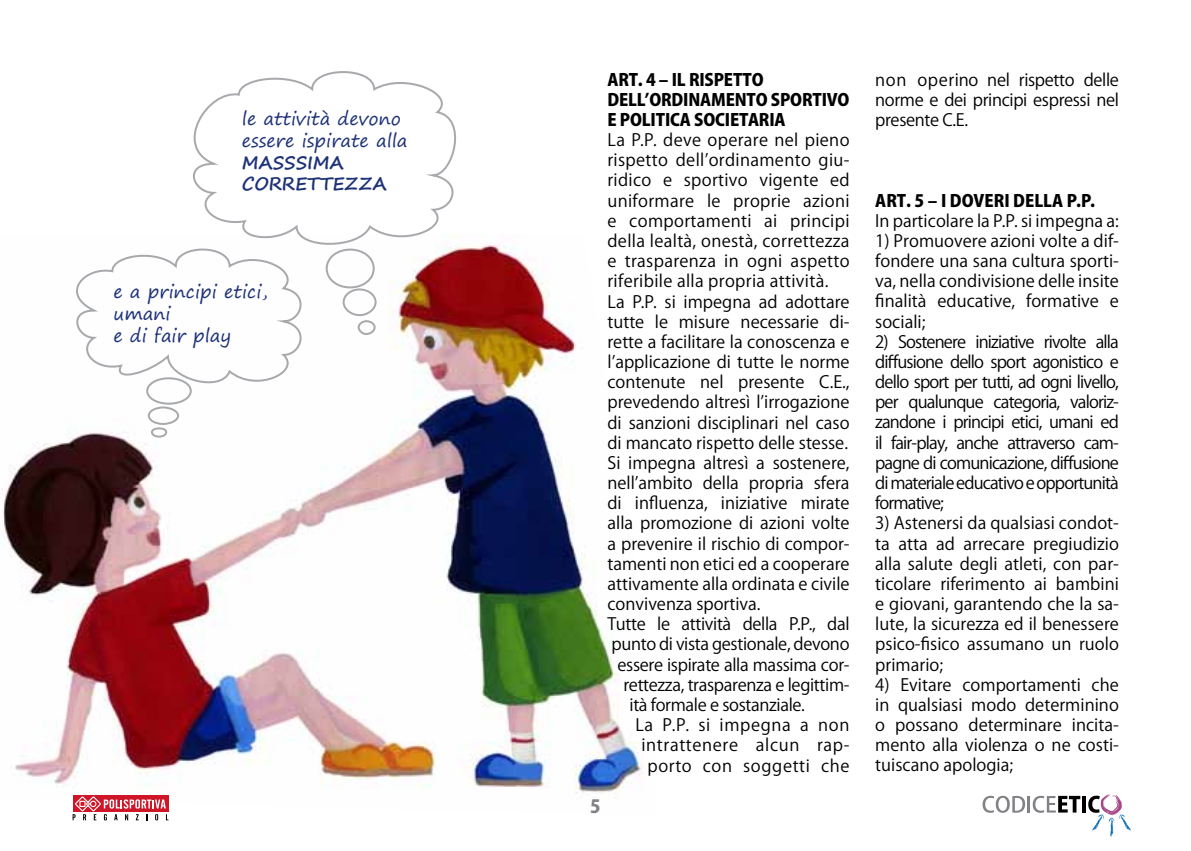
<style>
.page{position:relative;width:1191px;height:851px;background:#fff}
.page>*{position:absolute;margin:0;border:0;box-sizing:border-box;transform-origin:0 0}
.t1{font:18px/21.6px "Segoe Print";color:#1e3278}
.t2{font:700 18px/21.6px "Segoe Print";color:#1e3278}
.t3{font:800 18px "Koz Go Pr 6 N";color:#808285}
.t4{font:16.8px/20.2px "Koz Go Pr 6 N";color:#000;text-align:justify}
.t5{font:16.8px "Koz Go Pr 6 N";letter-spacing:.02em;color:#000}
.t6{font:16.8px "Koz Go Pr 6 N";letter-spacing:-.02em;color:#000}
.t7{font:800 16.8px/20.2px "Koz Go Pr 6 N";letter-spacing:-.01em;color:#000}
.t8{font:16.8px "Koz Go Pr 6 N";letter-spacing:.04em;color:#000}
</style>
<div class="page">
<svg style="left:982px;top:795px;width:43px;height:17px"></svg>
<hr style="left:1027px;top:795px;width:3px;height:17px;background:#808285">
<svg style="left:1032px;top:795px;width:48px;height:17px"></svg>
<hr style="left:1082px;top:795px;width:4px;height:17px;background:#000">
<svg style="left:1088px;top:794px;width:43px;height:43px"></svg>
<img style="left:1px;top:245px;width:642px;height:570px">
<svg style="left:58px;top:245px;width:252px;height:193px"></svg>
<svg style="left:171px;top:71px;width:297px;height:265px"></svg>
<div style="left:73px;top:795px;width:95px;height:17px;background:#ce1628"></div>
<svg style="left:73px;top:796px;width:95px;height:24px"></svg>
<p class="t1" style="left:242px;top:108px;width:167px">le attività devono essere ispirate alla</p>
<p class="t2" style="left:242px;top:151px;width:146px">MASSSIMA<br>CORRETTEZZA</p>
<p class="t1" style="left:113px;top:281px;width:156px">e a principi etici, umani<br>e di fair play</p>
<p class="t7" style="left:607px;top:70px;width:244px">ART. 4 – IL RISPETTO<br>DELL’ORDINAMENTO SPORTIVO<br>E POLITICA SOCIETARIA</p>
<p class="t5" style="left:607px;top:130px;width:243px">La P.P. deve operare nel pieno</p>
<p class="t5" style="left:607px;top:151px;width:243px">rispetto dell’ordinamento giu-</p>
<p class="t5" style="left:607px;top:171px;width:243px">ridico e sportivo vigente ed</p>
<p class="t5" style="left:607px;top:191px;width:243px">uniformare le proprie azioni</p>
<p class="t5" style="left:607px;top:211px;width:244px">e comportamenti ai principi</p>
<p class="t5" style="left:607px;top:231px;width:244px">della lealtà, onestà, correttezza</p>
<p class="t5" style="left:607px;top:251px;width:244px">e trasparenza in ogni aspetto</p>
<p class="t5" style="left:607px;top:272px;width:222px">riferibile alla propria attività.</p>
<p class="t4" style="left:607px;top:291px;width:243px">La P.P. si impegna ad adottare</p>
<p class="t4" style="left:607px;top:312px;width:243px">tutte le misure necessarie di-</p>
<p class="t4" style="left:607px;top:332px;width:244px">rette a facilitare la conoscenza e</p>
<p class="t4" style="left:607px;top:352px;width:244px">l’applicazione di tutte le norme</p>
<p class="t4" style="left:607px;top:372px;width:243px">contenute nel presente C.E.,</p>
<p class="t4" style="left:607px;top:392px;width:243px">prevedendo altresì l’irrogazione</p>
<p class="t4" style="left:607px;top:412px;width:244px">di sanzioni disciplinari nel caso</p>
<p class="t4" style="left:607px;top:433px;width:242px">di mancato rispetto delle stesse.</p>
<p class="t4" style="left:607px;top:453px;width:243px">Si impegna altresì a sostenere,</p>
<p class="t4" style="left:607px;top:473px;width:244px">nell’ambito della propria sfera</p>
<p class="t4" style="left:607px;top:493px;width:244px">di influenza, iniziative mirate</p>
<p class="t4" style="left:607px;top:513px;width:244px">alla promozione di azioni volte</p>
<p class="t4" style="left:607px;top:533px;width:244px">a prevenire il rischio di compor-</p>
<p class="t4" style="left:607px;top:553px;width:243px">tamenti non etici ed a cooperare</p>
<p class="t4" style="left:607px;top:574px;width:243px">attivamente alla ordinata e civile</p>
<p class="t4" style="left:607px;top:594px;width:154px">convivenza sportiva.</p>
<p class="t6" style="left:607px;top:614px;width:244px">Tutte le attività della P.P., dal</p>
<p class="t6" style="left:611px;top:634px;width:239px">punto di vista gestionale, devono</p>
<p class="t6" style="left:617px;top:655px;width:233px">essere ispirate alla massima cor-</p>
<p class="t6" style="left:623px;top:675px;width:227px">rettezza, trasparenza e legittim-</p>
<p class="t6" style="left:629px;top:695px;width:177px">ità formale e sostanziale.</p>
<p class="t8" style="left:635px;top:715px;width:215px">La P.P. si impegna a non</p>
<p class="t8" style="left:641px;top:735px;width:210px">intrattenere alcun rap-</p>
<p class="t8" style="left:647px;top:755px;width:203px">porto con soggetti che</p>
<p class="t3" style="left:590px;top:796px;width:12px">5</p>
<p class="t4" style="left:875px;top:70px;width:245px">non operino nel rispetto delle norme e dei principi espressi nel presente C.E.</p>
<p class="t7" style="left:875px;top:191px;width:221px">ART. 5 – I DOVERI DELLA P.P.</p>
<p class="t4" style="left:875px;top:211px;width:245px">In particolare la P.P. si impegna a:</p>
<p class="t4" style="left:875px;top:231px;width:245px">1) Promuovere azioni volte a dif&shy;fondere una sana cultura sporti&shy;va, nella condivisione delle insite finalità educative, formative e sociali;</p>
<p class="t4" style="left:875px;top:332px;width:245px">2) Sostenere iniziative rivolte alla diffusione dello sport agonistico e dello sport per tutti, ad ogni livello, per qualunque categoria, valoriz&shy;zandone i principi etici, umani ed il fair-play, anche attraverso cam&shy;pagne di comunicazione, diffusione di materiale educativo e opportunità formative;</p>
<p class="t4" style="left:875px;top:513px;width:245px">3) Astenersi da qualsiasi condot&shy;ta atta ad arrecare pregiudizio alla salute degli atleti, con par&shy;ticolare riferimento ai bambini e giovani, garantendo che la sa&shy;lute, la sicurezza ed il benessere psico-fisico assumano un ruolo primario;</p>
<p class="t4" style="left:875px;top:674px;width:245px">4) Evitare comportamenti che in qualsiasi modo determinino o possano determinare incita&shy;mento alla violenza o ne costi&shy;tuiscano apologia;</p>
</div>
